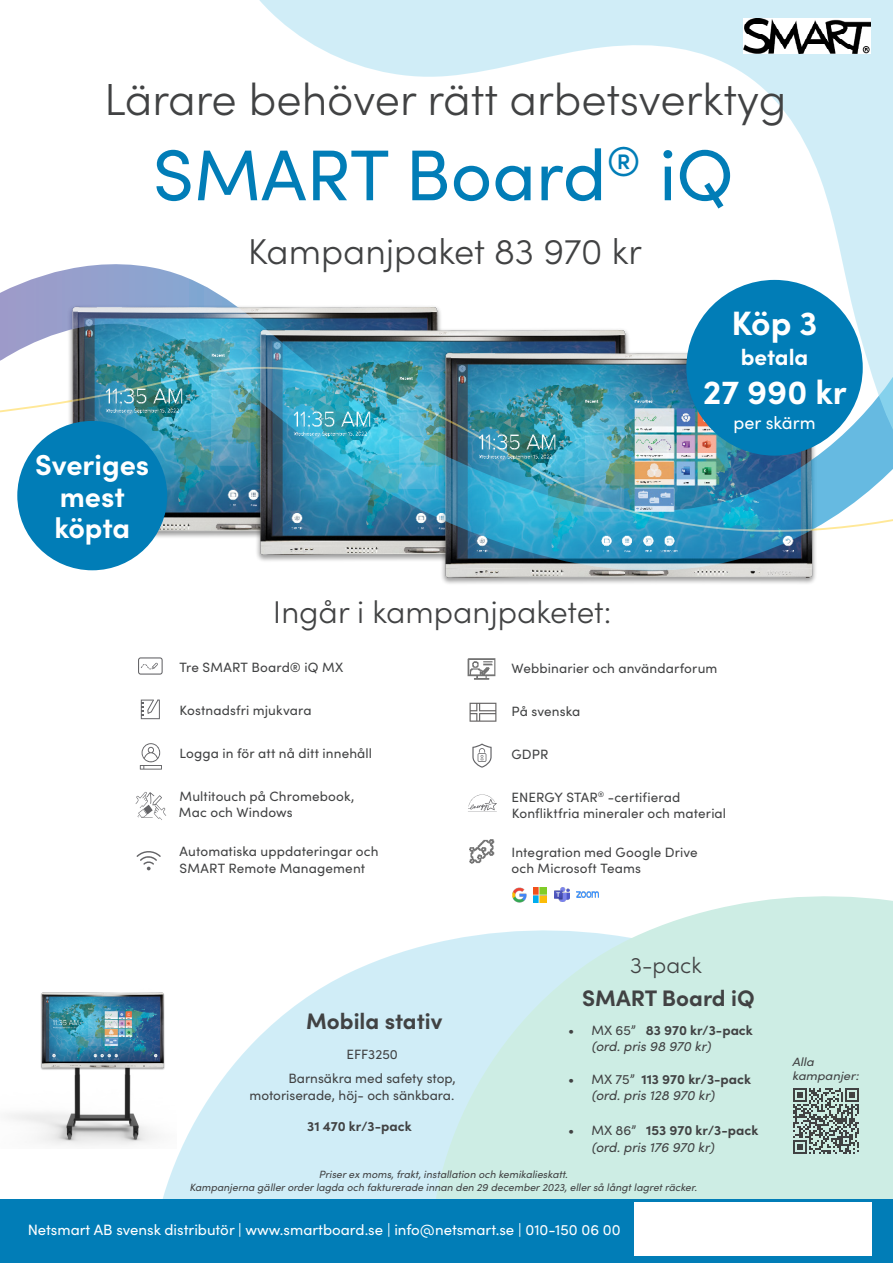
<style>
.page{position:relative;width:893px;height:1263px;background:#fff}
.page>*{position:absolute;margin:0;border:0;box-sizing:border-box;transform-origin:0 0}
.t1{font:72px "Sofia Pro";color:#017db7}
.t2{font:300 45px "Sofia Pro";color:#414243}
.t3{font:300 36px "Sofia Pro";color:#414243}
.t4{font:700 33.9px "Sofia Pro";color:#fff}
.t5{font:300 31.5px "Sofia Pro";color:#414243}
.t6{font:700 28.8px "Sofia Pro";color:#fff}
.t7{font:700 22.5px "Sofia Pro";color:#414243}
.t8{font:300 22.5px "Sofia Pro";color:#414243}
.t9{font:700 22.5px "Sofia Pro";color:#fff}
.t10{font:18px "Sofia Pro";color:#fff}
.t11{font:15px "Sofia Pro";color:#fff}
.t12{font:13.5px "Sofia Pro";letter-spacing:.01em;color:#414243}
.t13{font:italic 13.5px/16.2px "Sofia Pro";color:#414243}
.t14{font:700 13.5px "Sofia Pro";color:#414243}
.t15{font:italic 12px/14.4px "Sofia Pro";color:#414243;scale:1.07 1}
.t16{font:italic 10.5px "Sofia Pro";color:#414243}
.s1{font-style:normal}
.s2{font-weight:700;font-style:normal}
</style>
<div class="page">
<svg style="left:163px;top:947px;width:257px;height:252px;fill:#d0edf7"></svg>
<svg style="left:420px;top:891px;width:473px;height:308px;background:#d1eee9"></svg>
<img style="left:8px;top:1005px;width:168px;height:143px">
<img style="left:36px;top:989px;width:133px;height:84px">
<div style="left:0;top:1199px;width:893px;height:64px;background:#017db7"></div>
<svg style="left:793px;top:1088px;width:66px;height:66px;background:#869692"></svg>
<div style="left:634px;top:1202px;width:237px;height:53px;background:#fff"></div>
<svg style="left:259px;top:0;width:634px;height:263px"></svg>
<img style="left:442px;top:572px;width:374px;height:12px">
<img style="left:743px;top:19px;width:128px;height:35px">
<img style="left:0;top:263px;width:893px;height:309px">
<div style="left:686px;top:280px;width:177px;height:176px;background:#017db7;border-radius:50%"></div>
<div style="left:17px;top:421px;width:150px;height:149px;background:#017db7;border-radius:50%"></div>
<img style="left:576px;top:892px;width:22px;height:5px">
<img style="left:505px;top:887px;width:42px;height:15px">
<img style="left:554px;top:887px;width:16px;height:15px">
<svg style="left:472px;top:743px;width:20px;height:25px"></svg>
<img style="left:469px;top:702px;width:27px;height:20px">
<svg style="left:137px;top:851px;width:24px;height:19px"></svg>
<img style="left:467px;top:658px;width:29px;height:22px">
<svg style="left:141px;top:699px;width:19px;height:20px"></svg>
<svg style="left:140px;top:743px;width:22px;height:27px"></svg>
<svg style="left:136px;top:792px;width:30px;height:28px"></svg>
<svg style="left:138px;top:657px;width:25px;height:18px"></svg>
<svg style="left:468px;top:794px;width:29px;height:17px"></svg>
<img style="left:469px;top:839px;width:26px;height:25px">
<p class="t2" style="left:104px;top:67px;width:684px">Lärare behöver rätt arbetsverktyg</p>
<p class="t1" style="left:153px;top:122px;width:582px">SMART Board<sup>®</sup> iQ</p>
<p class="t6" style="left:35px;top:443px;width:116px">Sveriges</p>
<p class="t6" style="left:60px;top:474px;width:66px">mest</p>
<p class="t6" style="left:54px;top:506px;width:77px">köpta</p>
<p class="t3" style="left:248px;top:225px;width:396px">Kampanjpaket 83 970 kr</p>
<p class="t4" style="left:732px;top:297px;width:87px">Köp 3</p>
<p class="t9" style="left:741px;top:339px;width:69px">betala</p>
<p class="t4" style="left:703px;top:366px;width:145px">27 990 kr</p>
<p class="t10" style="left:734px;top:410px;width:83px">per skärm</p>
<p class="t5" style="left:273px;top:589px;width:340px">Ingår i kampanjpaketet:</p>
<p class="t12" style="left:180px;top:658px;width:165px">Tre SMART Board® iQ MX</p>
<p class="t12" style="left:180px;top:701px;width:134px">Kostnadsfri mjukvara</p>
<p class="t12" style="left:180px;top:744px;width:194px">Logga in för att nå ditt innehåll</p>
<p class="t12" style="left:180px;top:787px;width:176px">Multitouch på Chromebook,</p>
<p class="t12" style="left:512px;top:658px;width:207px">Webbinarier och användarforum</p>
<p class="t12" style="left:512px;top:701px;width:70px">På svenska</p>
<p class="t12" style="left:512px;top:744px;width:38px">GDPR</p>
<p class="t12" style="left:512px;top:787px;width:170px">ENERGY STAR<sup>®</sup> -certifierad</p>
<p class="t12" style="left:179px;top:802px;width:115px">Mac och Windows</p>
<p class="t12" style="left:512px;top:803px;width:216px">Konfliktfria mineraler och material</p>
<p class="t12" style="left:180px;top:842px;width:200px">Automatiska uppdateringar och</p>
<p class="t12" style="left:512px;top:842px;width:188px">Integration med Google Drive</p>
<p class="t12" style="left:180px;top:858px;width:187px">SMART Remote Management</p>
<p class="t12" style="left:512px;top:858px;width:131px">och Microsoft Teams</p>
<p class="t7" style="left:306px;top:1004px;width:138px">Mobila stativ</p>
<p class="t12" style="left:346px;top:1044px;width:53px">EFF3250</p>
<p class="t12" style="left:288px;top:1068px;width:169px">Barnsäkra med safety stop,</p>
<p class="t12" style="left:249px;top:1086px;width:206px">motoriserade, höj- och sänkbara.</p>
<p class="t14" style="left:307px;top:1116px;width:106px">31 470 kr/3-pack</p>
<p class="t8" style="left:630px;top:949px;width:73px">3-pack</p>
<p class="t7" style="left:582px;top:980px;width:174px">SMART Board iQ</p>
<p class="t13" style="left:591px;top:1021px;width:163px;text-indent:-23px"><span class="s1">• MX 65”</span> <span class="s2">83 970 kr/3-pack </span>(ord. pris 98 970 kr)</p>
<p class="t13" style="left:591px;top:1070px;width:161px;text-indent:-23px"><span class="s1">• MX 75”</span> <span class="s2">113 970 kr/3-pack </span>(ord. pris 128 970 kr)</p>
<p class="t13" style="left:591px;top:1122px;width:168px;text-indent:-23px"><span class="s1">• MX 86”</span> <span class="s2">153 970 kr/3-pack </span>(ord. pris 176 970 kr)</p>
<p class="t16" style="left:319px;top:1167px;width:250px">Priser ex moms, frakt, installation och kemikalieskatt.</p>
<p class="t16" style="left:190px;top:1179px;width:509px">Kampanjerna gäller order lagda och fakturerade innan den 29 december 2023, eller så långt lagret räcker.</p>
<p class="t15" style="left:792px;top:1054px;width:64px">Alla kampanjer:</p>
<p class="t11" style="left:28px;top:1219px;width:594px">Netsmart AB svensk distributör | www.smartboard.se | info@netsmart.se | 010-150 06 00</p>
</div>
